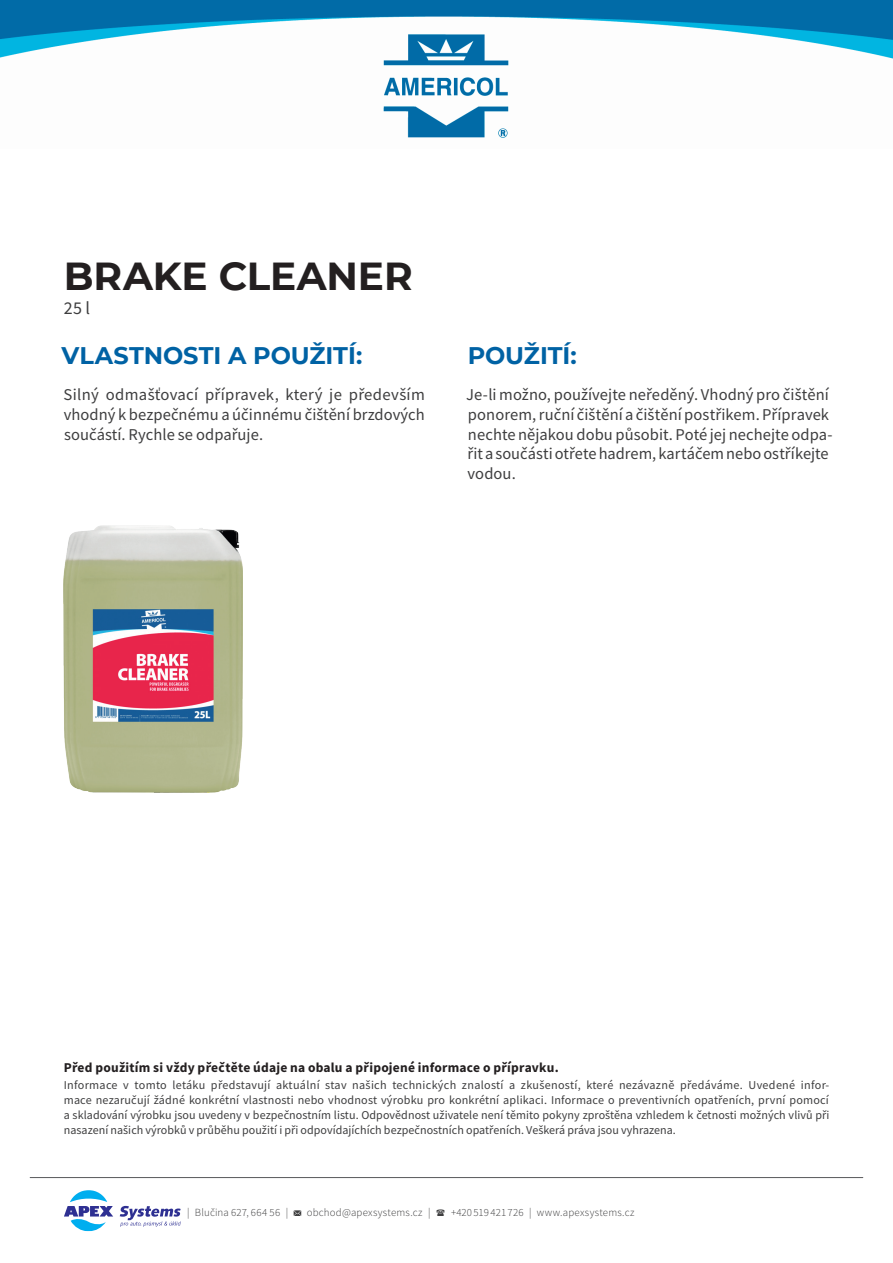
<style>
.page{position:relative;width:893px;height:1263px;background:#fff}
.page>*{position:absolute;margin:0;border:0;box-sizing:border-box;transform-origin:0 0}
.t1{font:700 39px "Montserrat";color:#231f20}
.t2{font:700 24px "Montserrat";letter-spacing:-.005em;color:#0062a4}
.t3{font:18px "Source Sans Pro";color:#3e3e3f}
.t4{font:16.5px/19.5px "Source Sans Pro";letter-spacing:.005em;color:#3e3e3f;text-align:justify}
.t5{font:700 13.5px "Source Sans Pro";letter-spacing:.015em;color:#231f20}
.t6{font:12px/15px "Source Sans Pro";letter-spacing:.005em;color:#3e3e3f;text-align:justify}
.t7{font:300 10.95px "Source Sans Pro";letter-spacing:.02em;color:#3e3e3f}
</style>
<div class="page">
<img style="left:0;top:0;width:893px;height:138px">
<svg style="left:294px;top:1210px;width:7px;height:6px"></svg>
<hr style="left:30px;top:1177px;width:833px;height:1px;background:#57585a">
<svg style="left:64px;top:1190px;width:49px;height:41px"></svg>
<svg style="left:120px;top:1206px;width:61px;height:21px"></svg>
<img style="left:64px;top:525px;width:179px;height:267px">
<h1 class="t1" style="left:64px;top:248px;width:350px">BRAKE CLEANER</h1>
<h3 class="t3" style="left:64px;top:296px;width:28px">25 l</h3>
<h2 class="t2" style="left:61px;top:338px;width:302px">VLASTNOSTI A POUŽITÍ:</h2>
<h3 class="t4" style="left:64px;top:385px;width:363px">Silný odmašťovací přípravek, který je především vhodný k bezpečnému a účinnému čištění brzdových součástí. Rychle se odpařuje.</h3>
<h2 class="t2" style="left:468px;top:338px;width:111px">POUŽITÍ:</h2>
<h3 class="t4" style="left:466px;top:385px;width:368px;text-align:left">Je-li možno, používejte neředěný. Vhodný pro čištění ponorem, ruční čištění a čištění postřikem. Přípravek nechte nějakou dobu působit. Poté jej nechejte odpa&shy;řit a součásti otřete hadrem, kartáčem nebo ostříkejte vodou.</h3>
<p class="t5" style="left:64px;top:1059px;width:496px">Před použitím si vždy přečtěte údaje na obalu a připojené informace o přípravku.</p>
<p class="t6" style="left:64px;top:1078px;width:767px">Informace v tomto letáku představují aktuální stav našich technických znalostí a zkušeností, které nezávazně předáváme. Uvedené infor&shy;mace nezaručují žádné konkrétní vlastnosti nebo vhodnost výrobku pro konkrétní aplikaci. Informace o preventivních opatřeních, první pomocí a skladování výrobku jsou uvedeny v bezpečnostním listu. Odpovědnost uživatele není těmito pokyny zproštěna vzhledem k četnosti možných vlivů při nasazení našich výrobků v průběhu použití i při odpovídajíchích bezpečnostních opatřeních. Veškerá práva jsou vyhrazena.</p>
<p class="t7" style="left:187px;top:1205px;width:103px">| Blučina 627, 664 56 |</p>
<p class="t7" style="left:307px;top:1205px;width:125px">obchod@apexsystems.cz |</p>
<p class="t7" style="left:451px;top:1205px;width:185px">+420519421726 | www.apexsystems.cz</p>
</div>
